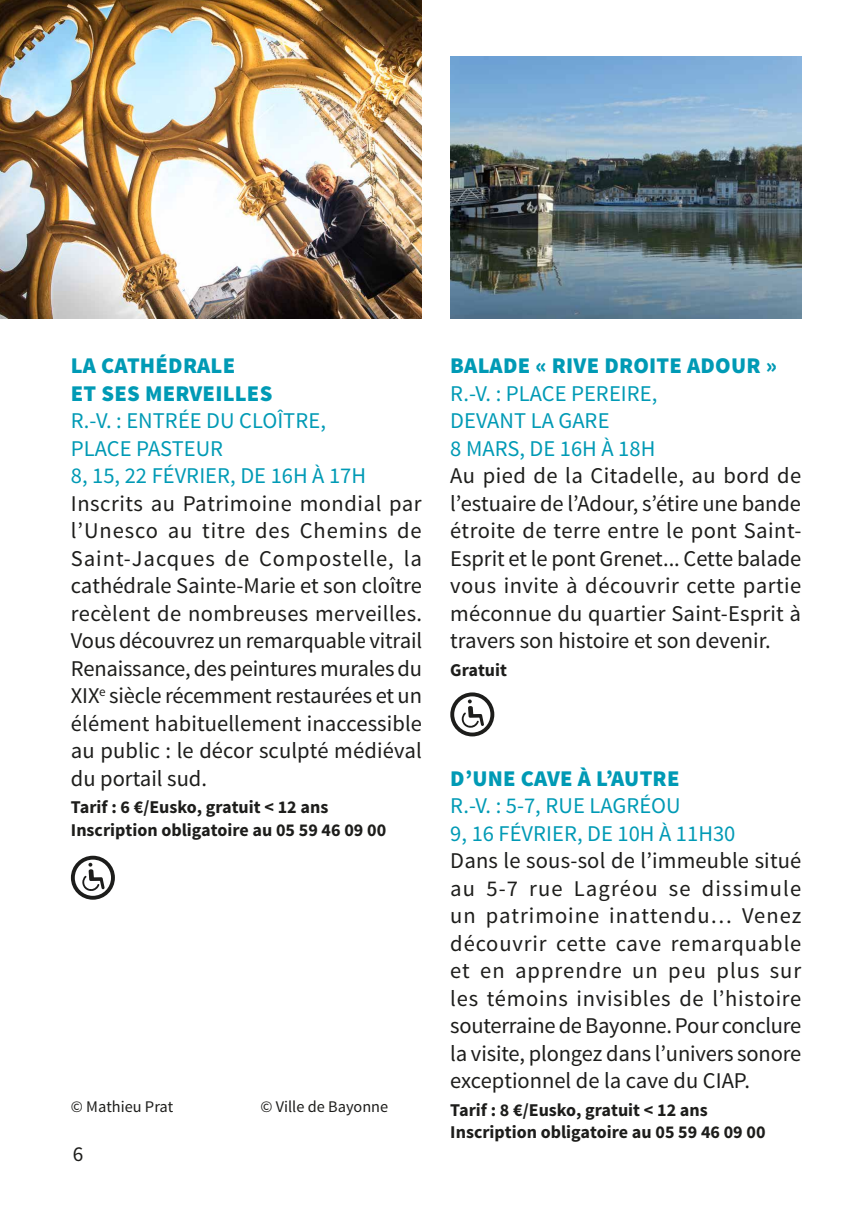
<style>
.page{position:relative;width:851px;height:1205px;background:#fff}
.page>*{position:absolute;margin:0;border:0;box-sizing:border-box;transform-origin:0 0}
.t1{font:22.5px/27.5px "Source Sans Pro";color:#1d1d1b;text-align:justify}
.t2{font:22.5px/27.5px "Source Sans Pro";color:#009ab5}
.t3{font:900 22.5px/27.5px "Source Sans Pro";letter-spacing:.01em;color:#009ab5}
.t4{font:21.25px "Source Sans Pro";color:#1d1d1b}
.t5{font:700 18px/22.5px "Source Sans Pro";color:#1d1d1b}
.t6{font:16.25px "Source Sans Pro";color:#1d1d1b}
</style>
<div class="page">
<img style="left:450px;top:57px;width:351px;height:261px">
<img style="left:0;top:0;width:422px;height:318px">
<svg style="left:71px;top:856px;width:44px;height:44px"></svg>
<svg style="left:450px;top:692px;width:44px;height:44px"></svg>
<p class="t3" style="left:71px;top:353px;width:152px">LA CATHÉDRALE<br>ET SES</p>
<p class="t3" style="left:145px;top:380px;width:32px">MERVE</p>
<p class="t3" style="left:215px;top:380px;width:21px">ILLES</p>
<p class="t2" style="left:71px;top:407px;width:256px">R.-V. : entrée du cloître, place</p>
<p class="t2" style="left:71px;top:435px;width:149px;text-indent:65px">Pasteur<br>8, 15, 22 février</p>
<p class="t2" style="left:230px;top:462px;width:133px">, de 16h à 17h</p>
<p class="t1" style="left:71px;top:490px;width:353px">Inscrits au Patrimoine mondial par l’U nesco au titre des Chemins de Saint-Jacques de Compostelle, la cathédrale Sainte-Marie et son cloître recèlent de nombreuses merveilles.<br>Vous découvrez un remarquable vitrail Renaissance, des peintures murales du XIX<sup>e</sup> siècle récemment restaurées et un élément habituellement inaccessible au public : le décor sculpté médiéval du portail sud.</p>
<p class="t5" style="left:71px;top:796px;width:317px">Tarif : 6 €/Eusko, gratuit &lt; 12 ans<br>Inscription obligatoire au 05 59 46 09 00</p>
<p class="t6" style="left:71px;top:1096px;width:104px">© Mathieu Prat</p>
<p class="t6" style="left:260px;top:1096px;width:129px">© Ville de Bayonne</p>
<p class="t4" style="left:73px;top:1140px;width:12px">6</p>
<p class="t3" style="left:450px;top:353px;width:169px">BALADE « RIVE DRO</p>
<p class="t3" style="left:649px;top:353px;width:54px">ITE ADOUR</p>
<p class="t3" style="left:765px;top:353px;width:13px">»</p>
<p class="t2" style="left:450px;top:380px;width:81px">R.-V. : Place</p>
<p class="t2" style="left:571px;top:380px;width:25px">Pereire</p>
<p class="t2" style="left:651px;top:380px;width:7px">,</p>
<p class="t2" style="left:450px;top:407px;width:13px">devan</p>
<p class="t2" style="left:514px;top:407px;width:58px">t la gare</p>
<p class="t2" style="left:450px;top:435px;width:30px">8 mars</p>
<p class="t2" style="left:519px;top:435px;width:133px">, de 16h à 18h</p>
<p class="t1" style="left:450px;top:462px;width:352px">Au pied de la Citadelle, au bord de l’estuaire de l’Adour, s’étire une bande étroite de terre entre le pont Saint-Esprit et le pont Grenet... Cette balade vous invite à découvrir cette partie méconnue du quartier Saint-Esprit à travers son histoire et son devenir.</p>
<p class="t5" style="left:450px;top:659px;width:58px">Gratuit</p>
<p class="t3" style="left:450px;top:765px;width:37px">D’UNE</p>
<p class="t3" style="left:520px;top:765px;width:145px">CAVE À L’AUTRE</p>
<p class="t2" style="left:450px;top:792px;width:232px">R.-V. : 5-7, rue Lagréou<br>9, 16 février</p>
<p class="t2" style="left:577px;top:820px;width:160px">, de 10h à 11h30</p>
<p class="t1" style="left:450px;top:847px;width:352px">Dans le sous-sol de l’immeuble situé au 5-7 rue Lagréou se dissimule un patrimoine inattendu… Venez découvrir cette cave remarquable et en apprendre un peu plus sur les témoins invisibles de l’histoire souterraine de Bayonne. Pour conclure la visite, plongez dans l’univers sonore exceptionnel de la cave du CIAP.</p>
<p class="t5" style="left:450px;top:1099px;width:317px">Tarif : 8 €/Eusko, gratuit &lt; 12 ans<br>Inscription obligatoire au 05 59 46 09 00</p>
</div>
